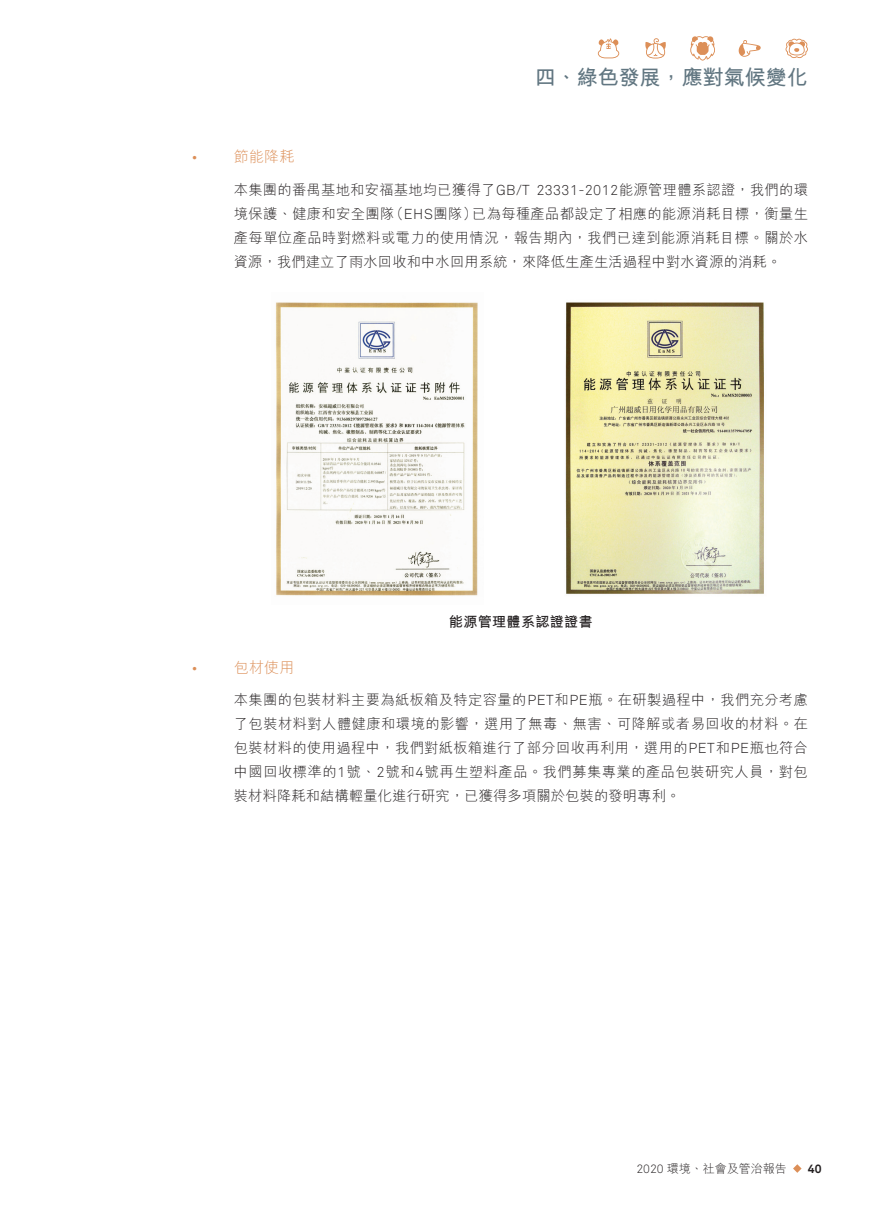
<style>
.page{position:relative;width:893px;height:1212px;background:#fff}
.page>*{position:absolute;margin:0;border:0;box-sizing:border-box;transform-origin:0 0}
.t1{font:700 21px "M Hei HK";color:#617681}
.t2{font:300 15px "M Hei HK";letter-spacing:.01em;color:#dc8f58}
.t3{font:15px "Akkurat Light Pro";color:#dc8f58}
.t4{font:300 14.25px/24px "M Hei HK";letter-spacing:.01em;color:#231f20;text-align:justify}
.t5{font:700 14.25px "M Hei HK";letter-spacing:.01em;color:#231f20}
.t6{font:300 12px "M Hei HK";color:#231f20}
.t7{font:700 12px "Akkurat Pro";color:#231f20}
.s1{font-family:"Akkurat Light Pro";font-weight:400}
</style>
<div class="page">
<svg style="left:598px;top:38px;width:21px;height:20px"></svg>
<svg style="left:690px;top:36px;width:25px;height:25px"></svg>
<svg style="left:739px;top:40px;width:22px;height:17px"></svg>
<svg style="left:785px;top:39px;width:23px;height:19px"></svg>
<svg style="left:645px;top:38px;width:21px;height:21px"></svg>
<svg style="left:793px;top:1164px;width:9px;height:9px"></svg>
<img style="left:275px;top:302px;width:203px;height:294px">
<img style="left:565px;top:302px;width:199px;height:292px">
<h1 class="t1" style="left:535px;top:62px;width:274px">四、綠色發展，應對氣候變化</h1>
<p class="t3" style="left:191px;top:148px;width:8px">•</p>
<p class="t2" style="left:234px;top:149px;width:62px">節能降耗</p>
<p class="t4" style="left:234px;top:177px;width:576px">本集團的番禺基地和安福基地均已獲得了<span class="s1">GB/T 23331-2012</span>能源管理體系認證，我們的環境保護、健康和安全團隊（<span class="s1">EHS</span>團隊）已為每種產品都設定了相應的能源消耗目標，衡量生產每單位產品時對燃料或電力的使用情況，報告期內，我們已達到能源消耗目標。關於水資源，我們建立了雨水回收和中水回用系統，來降低生產生活過程中對水資源的消耗。</p>
<p class="t5" style="left:449px;top:611px;width:145px">能源管理體系認證證書</p>
<p class="t3" style="left:191px;top:659px;width:8px">•</p>
<p class="t2" style="left:234px;top:660px;width:62px">包材使用</p>
<p class="t4" style="left:234px;top:688px;width:576px">本集團的包裝材料主要為紙板箱及特定容量的<span class="s1">PET</span>和<span class="s1">PE</span>瓶。在研製過程中，我們充分考慮了包裝材料對人體健康和環境的影響，選用了無毒、無害、可降解或者易回收的材料。在包裝材料的使用過程中，我們對紙板箱進行了部分回收再利用，選用的<span class="s1">PET</span>和<span class="s1">PE</span>瓶也符合中國回收標準的<span class="s1">1</span>號、<span class="s1">2</span>號和<span class="s1">4</span>號再生塑料產品。我們募集專業的產品包裝研究人員，對包裝材料降耗和結構輕量化進行研究，已獲得多項關於包裝的發明專利。</p>
<p class="t6" style="left:636px;top:1163px;width:152px"><span class="s1">2020</span> 環境、社會及管治報告</p>
<p class="t7" style="left:808px;top:1161px;width:15px">40</p>
</div>
